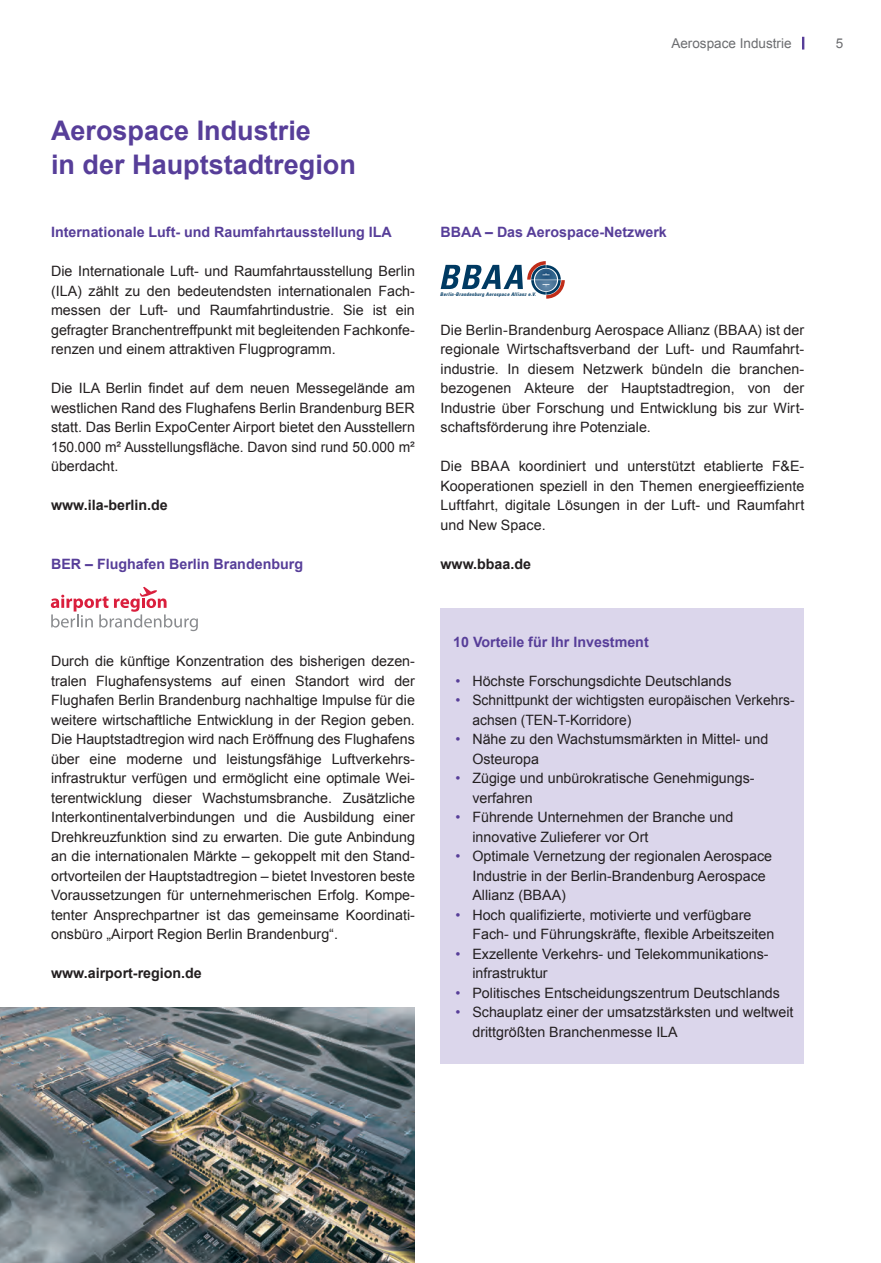
<style>
.page{position:relative;width:881px;height:1263px;background:#fff}
.page>*{position:absolute;margin:0;border:0;box-sizing:border-box;transform-origin:0 0}
.t1{font:700 27px/33.8px "Arial";color:#573e99}
.t2{font:14.25px/19.5px "Arial";color:#231f20}
.t3{font:700 14.25px "Arial";color:#573e99}
.t4{font:700 14.25px "Arial";color:#231f20}
.t5{font:13.5px "Arial";color:#6c6d70}
.t6{font:italic 700 condensed 4.95px "Univers";letter-spacing:.05em;color:#003a62}
.s1{color:#573e99}
</style>
<div class="page">
<svg style="left:51px;top:587px;width:147px;height:44px"></svg>
<svg style="left:802px;top:37px;width:2px;height:13px"></svg>
<img style="left:0;top:1008px;width:415px;height:255px">
<div style="left:440px;top:608px;width:364px;height:455px;background:#dbd6eb"></div>
<svg style="left:440px;top:261px;width:124px;height:38px"></svg>
<p class="t5" style="left:671px;top:35px;width:122px">Aerospace Industrie</p>
<p class="t5" style="left:835px;top:35px;width:9px">5</p>
<h1 class="t1" style="left:51px;top:114px;width:306px">Aerospace Industrie<br>in der Hauptstadtregion</h1>
<p class="t3" style="left:51px;top:223px;width:342px">Internationale Luft- und Raumfahrtausstellung ILA</p>
<p class="t2" style="left:51px;top:262px;width:365px;text-align:justify">Die Internationale Luft- und Raumfahrtausstellung Berlin (ILA) zählt zu den bedeutendsten internationalen Fach&shy;messen der Luft- und Raumfahrtindustrie. Sie ist ein gefragter Branchentreffpunkt mit begleitenden Fachkonfe&shy;renzen und einem attraktiven Flugprogramm.</p>
<p class="t2" style="left:51px;top:379px;width:365px;text-align:justify">Die ILA Berlin findet auf dem neuen Messegelände am westlichen Rand des Flughafens Berlin Brandenburg BER statt. Das Berlin ExpoCenter Airport bietet den Ausstellern 150.000 m² Ausstellungsfläche. Davon sind rund 50.000 m² überdacht.</p>
<p class="t4" style="left:51px;top:496px;width:118px">www.ila-berlin.de</p>
<p class="t3" style="left:51px;top:554px;width:253px">BER – Flughafen Berlin Brandenburg</p>
<p class="t3" style="left:440px;top:223px;width:228px">BBAA – Das Aerospace-Netzwerk</p>
<p class="t6" style="left:440px;top:291px;width:97px">Berlin-Brandenburg Aerospace Allianz e.V.</p>
<p class="t2" style="left:440px;top:320px;width:365px;text-align:justify">Die Berlin-Brandenburg Aerospace Allianz (BBAA) ist der regionale Wirtschaftsverband der Luft- und Raumfahrt&shy;industrie. In diesem Netzwerk bündeln die branchen&shy;bezogenen Akteure der Hauptstadtregion, von der Industrie über Forschung und Entwicklung bis zur Wirt&shy;schaftsförderung ihre Potenziale.</p>
<p class="t2" style="left:440px;top:457px;width:365px;text-align:justify">Die BBAA koordiniert und unterstützt etablierte F&amp;E-Kooperationen speziell in den Themen energieeffiziente Luftfahrt, digitale Lösungen in der Luft- und Raumfahrt und New Space.</p>
<p class="t4" style="left:440px;top:554px;width:92px">www.bbaa.de</p>
<p class="t2" style="left:51px;top:652px;width:365px;text-align:justify">Durch die künftige Konzentration des bisherigen dezen&shy;tralen Flughafensystems auf einen Standort wird der Flughafen Berlin Brandenburg nachhaltige Impulse für die weitere wirtschaftliche Entwicklung in der Region geben.<br>Die Hauptstadtregion wird nach Eröffnung des Flughafens über eine moderne und leistungsfähige Luftverkehrs&shy;infrastruktur verfügen und ermöglicht eine optimale Wei&shy;terentwicklung dieser Wachstumsbranche. Zusätzliche Interkontinentalverbindungen und die Ausbildung einer Drehkreuzfunktion sind zu erwarten. Die gute Anbindung an die internationalen Märkte – gekoppelt mit den Stand&shy;ortvorteilen der Hauptstadtregion – bietet Investoren beste Voraussetzungen für unternehmerischen Erfolg. Kompe&shy;tenter Ansprechpartner ist das gemeinsame Koordinati&shy;onsbüro „Airport Region Berlin Brandenburg“.</p>
<p class="t4" style="left:51px;top:964px;width:152px">www.airport-region.de</p>
<p class="t3" style="left:453px;top:632px;width:197px">10 Vorteile für Ihr Investment</p>
<p class="t2" style="left:455px;top:671px;width:277px"><span class="s1">•</span> Höchste Forschungsdichte Deutschlands</p>
<p class="t2" style="left:472px;top:691px;width:323px;text-indent:-17px"><span class="s1">•</span> Schnittpunkt der wichtigsten europäischen Verkehrs&shy;achsen (TEN-T-Korridore)</p>
<p class="t2" style="left:472px;top:730px;width:297px;text-indent:-17px"><span class="s1">•</span> Nähe zu den Wachstumsmärkten in Mittel- und<br>Osteuropa</p>
<p class="t2" style="left:472px;top:769px;width:283px;text-indent:-17px"><span class="s1">•</span> Zügige und unbürokratische Genehmigungs&shy;verfahren</p>
<p class="t2" style="left:472px;top:808px;width:262px;text-indent:-17px"><span class="s1">•</span> Führende Unternehmen der Branche und innovative Zulieferer vor Ort</p>
<p class="t2" style="left:472px;top:847px;width:301px;text-indent:-17px"><span class="s1">•</span> Optimale Vernetzung der regionalen Aerospace<br>Industrie in der Berlin-Brandenburg Aerospace<br>Allianz (BBAA)</p>
<p class="t2" style="left:472px;top:905px;width:303px;text-indent:-17px"><span class="s1">•</span> Hoch qualifizierte, motivierte und verfügbare<br>Fach- und Führungskräfte, flexible Arbeitszeiten</p>
<p class="t2" style="left:472px;top:944px;width:297px;text-indent:-17px"><span class="s1">•</span> Exzellente Verkehrs- und Telekommunikations&shy;infrastruktur</p>
<p class="t2" style="left:455px;top:983px;width:326px"><span class="s1">•</span> Politisches Entscheidungszentrum Deutschlands</p>
<p class="t2" style="left:472px;top:1003px;width:322px;text-indent:-17px"><span class="s1">•</span> Schauplatz einer der umsatzstärksten und weltweit drittgrößten Branchenmesse ILA</p>
</div>
